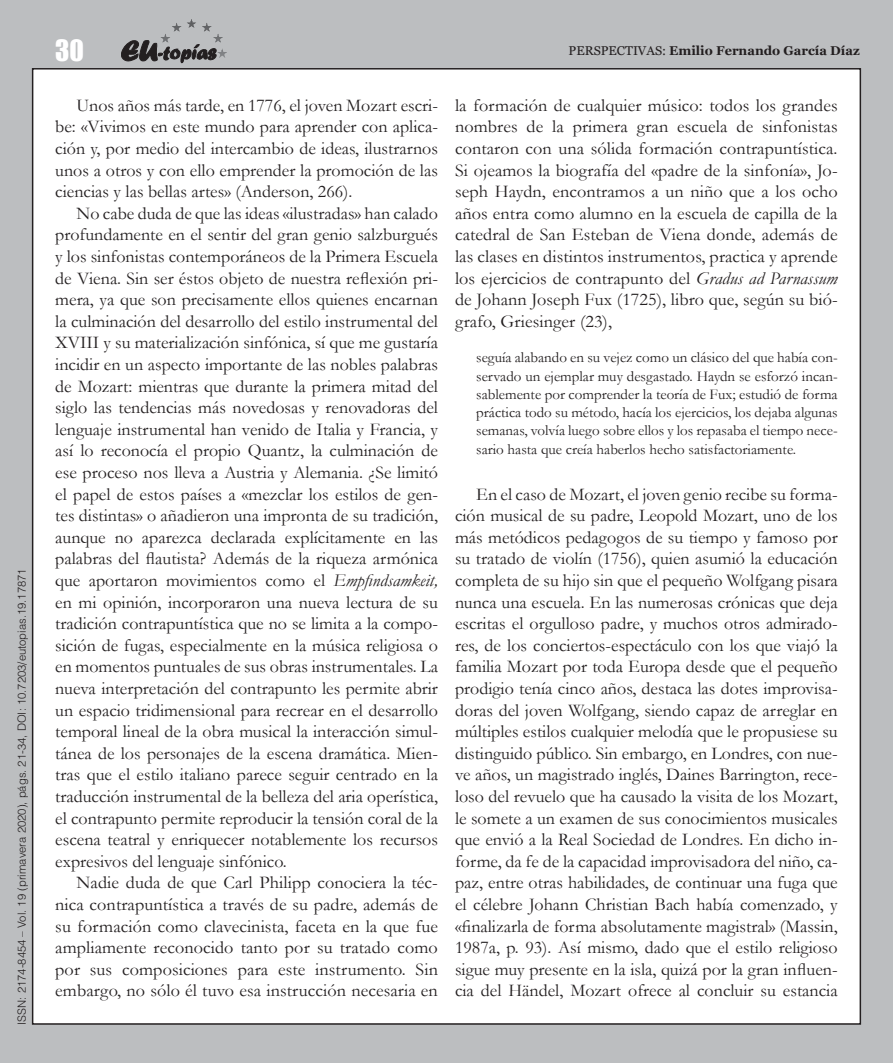
<style>
.page{position:relative;width:893px;height:1063px;background:#bcbec0}
.page>*{position:absolute;margin:0;border:0;box-sizing:border-box;transform-origin:0 0}
.t1{font:27px "Impact";color:#fff}
.t2{font:18px/21.6px "Garamond";color:#231f20;text-align:justify}
.t3{font:15px/18.3px "Garamond";color:#231f20;text-align:justify}
.t4{font:700 12.75px "Georgia";color:#231f20}
.t5{font:300 11.25px "Helvetica";color:#231f20}
.s1{font-style:italic}
.s2{font-weight:400}
</style>
<div class="page">
<div style="left:33px;top:69px;width:827px;height:955px;background:#fff"></div>
<svg style="left:121px;top:40px;width:95px;height:23px"></svg>
<hr style="left:161px;top:19px;width:66px;height:1px;background:#595a5c">
<hr style="left:161px;top:20px;width:66px;height:1px;background:#5a5b5d">
<hr style="left:161px;top:21px;width:66px;height:1px;background:#5b5c5e">
<hr style="left:161px;top:22px;width:66px;height:1px;background:#5c5d60">
<hr style="left:161px;top:23px;width:66px;height:1px;background:#5d5e61">
<hr style="left:161px;top:24px;width:66px;height:1px;background:#5f6062">
<hr style="left:161px;top:25px;width:66px;height:1px;background:#606163">
<hr style="left:161px;top:26px;width:66px;height:1px;background:#616365">
<hr style="left:161px;top:27px;width:66px;height:1px;background:#626366">
<hr style="left:161px;top:28px;width:66px;height:1px;background:#646568">
<hr style="left:161px;top:29px;width:66px;height:1px;background:#656668">
<hr style="left:161px;top:30px;width:66px;height:1px;background:#656769">
<hr style="left:161px;top:31px;width:66px;height:1px;background:#67696b">
<hr style="left:161px;top:32px;width:66px;height:1px;background:#68696c">
<hr style="left:161px;top:33px;width:66px;height:1px;background:#6a6b6d">
<hr style="left:161px;top:34px;width:66px;height:1px;background:#6a6c6e">
<hr style="left:161px;top:35px;width:66px;height:1px;background:#6c6d70">
<hr style="left:161px;top:36px;width:66px;height:1px;background:#6d6e71">
<hr style="left:161px;top:37px;width:66px;height:1px;background:#6e7072">
<hr style="left:161px;top:38px;width:66px;height:1px;background:#6f7173">
<hr style="left:161px;top:39px;width:66px;height:1px;background:#717275">
<hr style="left:161px;top:40px;width:66px;height:1px;background:#717376">
<hr style="left:161px;top:41px;width:66px;height:1px;background:#727476">
<hr style="left:161px;top:42px;width:66px;height:1px;background:#747578">
<hr style="left:161px;top:43px;width:66px;height:1px;background:#757679">
<hr style="left:161px;top:44px;width:66px;height:1px;background:#76787a">
<hr style="left:161px;top:45px;width:66px;height:1px;background:#77787b">
<hr style="left:161px;top:46px;width:66px;height:1px;background:#787a7c">
<hr style="left:161px;top:47px;width:66px;height:1px;background:#797b7d">
<hr style="left:161px;top:48px;width:66px;height:1px;background:#7b7c7f">
<hr style="left:161px;top:49px;width:66px;height:1px;background:#7b7d80">
<hr style="left:161px;top:50px;width:66px;height:1px;background:#7c7e81">
<hr style="left:161px;top:51px;width:66px;height:1px;background:#7d7f82">
<hr style="left:161px;top:52px;width:66px;height:1px;background:#7e8083">
<hr style="left:161px;top:53px;width:66px;height:1px;background:#808284">
<hr style="left:161px;top:54px;width:66px;height:1px;background:#818285">
<hr style="left:161px;top:55px;width:66px;height:1px;background:#828486">
<hr style="left:161px;top:56px;width:66px;height:1px;background:#838587">
<hr style="left:161px;top:57px;width:66px;height:1px;background:#848689">
<p class="t5" style="left:15px;top:1025px;width:458px;rotate:-90deg">ISSN: 2174-8454 – Vol. 19 (primavera 2020), págs. 21-34, DOI: 10.7203/eutopias.19.17871</p>
<h1 class="t1" style="left:55px;top:29px;width:30px">30</h1>
<p class="t2" style="left:55px;top:94px;width:384px;text-indent:21px">Unos años más tarde, en 1776, el joven Mozart escri&shy;be: «Vivimos en este mundo para aprender con aplica&shy;ción y, por medio del intercambio de ideas, ilustrarnos unos a otros y con ello emprender la promoción de las ciencias y las bellas artes» (Anderson, 266).</p>
<p class="t2" style="left:55px;top:202px;width:384px;text-indent:21px">No cabe duda de que las ideas «ilustradas» han calado profundamente en el sentir del gran genio salzburgués y los sinfonistas contemporáneos de la Primera Escuela de Viena. Sin ser éstos objeto de nuestra reflexión pri&shy;mera, ya que son precisamente ellos quienes encarnan la culminación del desarrollo del estilo instrumental del XVIII y su materialización sinfónica, sí que me gustaría incidir en un aspecto importante de las nobles palabras de Mozart: mientras que durante la primera mitad del siglo las tendencias más novedosas y renovadoras del lenguaje instrumental han venido de Italia y Francia, y así lo reconocía el propio Quantz, la culminación de ese proceso nos lleva a Austria y Alemania. ¿Se limitó el papel de estos países a «mezclar los estilos de gen&shy;tes distintas» o añadieron una impronta de su tradición, aunque no aparezca declarada explícitamente en las palabras del flautista? Además de la riqueza armónica que aportaron movimientos como el <span class="s1">Empfindsamkeit, </span>en mi opinión, incorporaron una nueva lectura de su tradición contrapuntística que no se limita a la compo&shy;sición de fugas, especialmente en la música religiosa o en momentos puntuales de sus obras instrumentales. La nueva interpretación del contrapunto les permite abrir un espacio tridimensional para recrear en el desarrollo temporal lineal de la obra musical la interacción simul&shy;tánea de los personajes de la escena dramática. Mien&shy;tras que el estilo italiano parece seguir centrado en la traducción instrumental de la belleza del aria operística, el contrapunto permite reproducir la tensión coral de la escena teatral y enriquecer notablemente los recursos expresivos del lenguaje sinfónico.</p>
<p class="t2" style="left:55px;top:872px;width:384px;text-indent:21px">Nadie duda de que Carl Philipp conociera la téc&shy;nica contrapuntística a través de su padre, además de su formación como clavecinista, faceta en la que fue ampliamente reconocido tanto por su tratado como por sus composiciones para este instrumento. Sin embargo, no sólo él tuvo esa instrucción necesaria en</p>
<p class="t4" style="left:569px;top:41px;width:293px"><span class="s2">PERSPECTIVAS:</span> Emilio Fernando García Díaz</p>
<p class="t2" style="left:455px;top:94px;width:384px">la formación de cualquier músico: todos los grandes nombres de la primera gran escuela de sinfonistas contaron con una sólida formación contrapuntística.<br>Si ojeamos la biografía del «padre de la sinfonía», Jo&shy;seph Haydn, encontramos a un niño que a los ocho años entra como alumno en la escuela de capilla de la catedral de San Esteban de Viena donde, además de las clases en distintos instrumentos, practica y aprende los ejercicios de contrapunto del <span class="s1">Gradus ad Parnassum </span>de Johann Joseph Fux (1725), libro que, según su bió&shy;grafo, Griesinger (23),</p>
<p class="t3" style="left:476px;top:348px;width:363px">seguía alabando en su vejez como un clásico del que había con&shy;servado un ejemplar muy desgastado. Haydn se esforzó incan&shy;sablemente por comprender la teoría de Fux; estudió de forma práctica todo su método, hacía los ejercicios, los dejaba algunas semanas, volvía luego sobre ellos y los repasaba el tiempo nece&shy;sario hasta que creía haberlos hecho satisfactoriamente.</p>
<p class="t2" style="left:455px;top:483px;width:384px;text-indent:21px">En el caso de Mozart, el joven genio recibe su forma&shy;ción musical de su padre, Leopold Mozart, uno de los más metódicos pedagogos de su tiempo y famoso por su tratado de violín (1756), quien asumió la educación completa de su hijo sin que el pequeño Wolfgang pisara nunca una escuela. En las numerosas crónicas que deja escritas el orgulloso padre, y muchos otros admirado&shy;res, de los conciertos-espectáculo con los que viajó la familia Mozart por toda Europa desde que el pequeño prodigio tenía cinco años, destaca las dotes improvisa&shy;doras del joven Wolfgang, siendo capaz de arreglar en múltiples estilos cualquier melodía que le propusiese su distinguido público. Sin embargo, en Londres, con nue&shy;ve años, un magistrado inglés, Daines Barrington, rece&shy;loso del revuelo que ha causado la visita de los Mozart, le somete a un examen de sus conocimientos musicales que envió a la Real Sociedad de Londres. En dicho in&shy;forme, da fe de la capacidad improvisadora del niño, ca&shy;paz, entre otras habilidades, de continuar una fuga que el célebre Johann Christian Bach había comenzado, y «finalizarla de forma absolutamente magistral» (Massin, 1987a, p. 93). Así mismo, dado que el estilo religioso sigue muy presente en la isla, quizá por la gran influen&shy;cia del Händel, Mozart ofrece al concluir su estancia</p>
</div>
